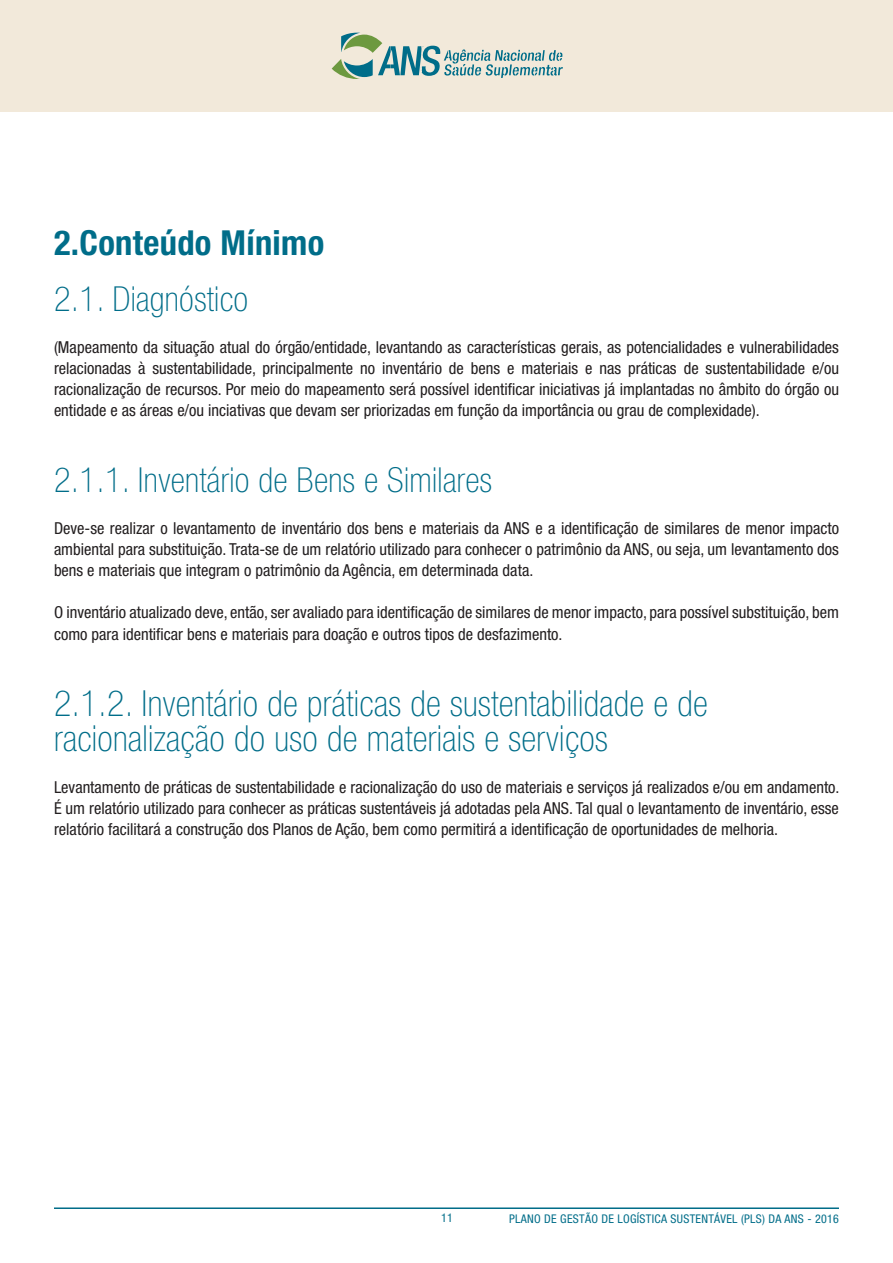
<style>
.page{position:relative;width:893px;height:1263px;background:#fff}
.page>*{position:absolute;margin:0;border:0;box-sizing:border-box;transform-origin:0 0}
.titulo_principal{font:100 condensed 36px/34.5px "Helvetica Neue";letter-spacing:.01em;color:#006d89}
.titulo_principal-2{font:100 condensed 34.5px "Helvetica Neue";letter-spacing:.01em;color:#006d89}
.titulo_principal-3{font:700 condensed 34.5px "Helvetica Neue";letter-spacing:.01em;color:#006d89}
.texto{font:condensed 16.5px/21px "Helvetica Neue";color:#231f20;text-align:justify}
.t1{font:condensed 12px "Helvetica Neue";letter-spacing:.025em;color:#006d89}
</style>
<div class="page">
<div style="left:0;top:0;width:893px;height:112px;background:#f2e9da"></div>
<svg style="left:332px;top:33px;width:231px;height:46px"></svg>
<hr style="left:54px;top:1207px;width:785px;height:2px;background:#006d89">
<p class="titulo_principal-3" style="left:54px;top:222px;width:272px">2.Conteúdo Mínimo</p>
<p class="titulo_principal-2" style="left:54px;top:279px;width:196px">2.1. Diagnóstico</p>
<p class="texto" style="left:54px;top:336px;width:787px">(Mapeamento da situação atual do órgão/entidade, levantando as características gerais, as potencialidades e vulnerabilidades relacionadas à sustentabilidade, principalmente no inventário de bens e materiais e nas práticas de sustentabilidade e/ou racionalização de recursos. Por meio do mapeamento será possível identificar iniciativas já implantadas no âmbito do órgão ou entidade e as áreas e/ou inciativas que devam ser priorizadas em função da importância ou grau de complexidade).</p>
<p class="titulo_principal-2" style="left:54px;top:461px;width:440px">2.1.1. Inventário de Bens e Similares</p>
<p class="texto" style="left:54px;top:518px;width:787px">Deve-se realizar o levantamento de inventário dos bens e materiais da ANS e a identificação de similares de menor impacto ambiental para substituição. Trata-se de um relatório utilizado para conhecer o patrimônio da ANS, ou seja, um levantamento dos bens e materiais que integram o patrimônio da Agência, em determinada data.</p>
<p class="texto" style="left:54px;top:602px;width:786px">O inventário atualizado deve, então, ser avaliado para identificação de similares de menor impacto, para possível substituição, bem como para identificar bens e materiais para doação e outros tipos de desfazimento.</p>
<p class="titulo_principal" style="left:54px;top:686px;width:655px">2.1.2. Inventário de práticas de sustentabilidade e de racionalização do uso de materiais e serviços</p>
<p class="texto" style="left:54px;top:776px;width:787px">Levantamento de práticas de sustentabilidade e racionalização do uso de materiais e serviços já realizados e/ou em andamento.<br>É um relatório utilizado para conhecer as práticas sustentáveis já adotadas pela ANS. Tal qual o levantamento de inventário, esse relatório facilitará a construção dos Planos de Ação, bem como permitirá a identificação de oportunidades de melhoria.</p>
<p class="t1" style="left:441px;top:1211px;width:13px">11</p>
<p class="t1" style="left:509px;top:1211px;width:331px">PLANO DE GESTÃO DE LOGÍSTICA SUSTENTÁVEL (PLS) DA ANS - 2016</p>
</div>
